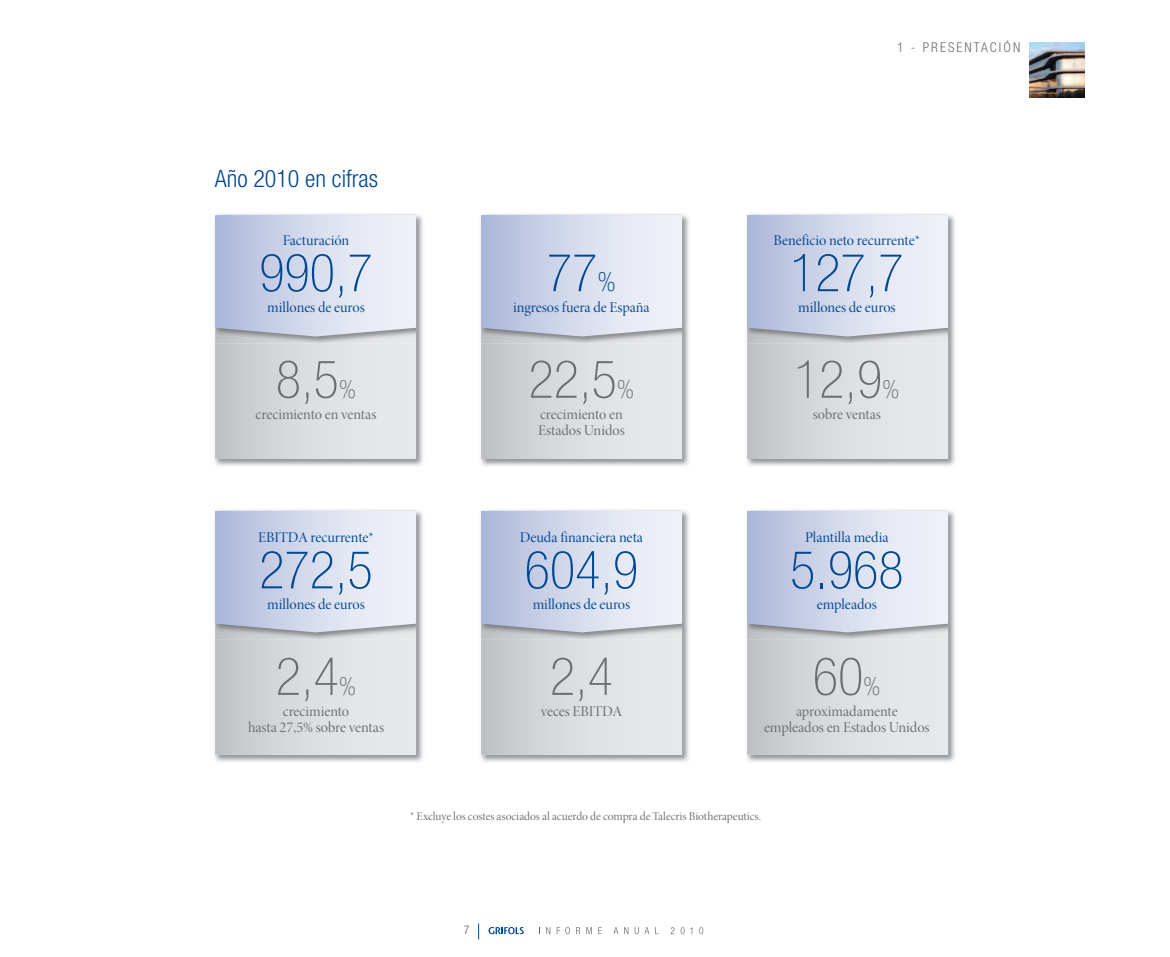
<style>
.page{position:relative;width:1170px;height:957px;background:#fff}
.page>*{position:absolute;margin:0;border:0;box-sizing:border-box;transform-origin:0 0}
.t1{font:100 condensed 52.5px "Helvetica Neue LT Std";color:#014892}
.t2{font:100 condensed 52.5px "Helvetica Neue LT Std";color:#6c6d70}
.t3{font:300 condensed 24px "Helvetica Neue LT Std";color:#014892}
.t4{font:15px "Minion Pro Disp";color:#014892}
.t5{font:15px/16.5px "Minion Pro Disp";color:#6c6d70;text-align:center}
.t6{font:300 condensed 13.5px "Helvetica Neue LT Std";letter-spacing:.15em;color:#6c6d70}
.t7{font:12px "Minion Pro Disp";letter-spacing:-.005em;color:#6c6d70}
.t8{font:300 condensed 12px "Helvetica Neue LT Std";color:#5f5f62}
.s1{font-size:25.5px}
.s2{font-size:27px}
</style>
<div class="page">
<svg style="left:488px;top:927px;width:35px;height:7px"></svg>
<svg style="left:546px;top:927px;width:4px;height:7px"></svg>
<svg style="left:556px;top:927px;width:13px;height:7px"></svg>
<svg style="left:576px;top:927px;width:4px;height:7px"></svg>
<svg style="left:586px;top:927px;width:6px;height:7px"></svg>
<svg style="left:598px;top:927px;width:4px;height:7px"></svg>
<svg style="left:613px;top:927px;width:5px;height:7px"></svg>
<svg style="left:624px;top:927px;width:4px;height:7px"></svg>
<svg style="left:634px;top:927px;width:4px;height:7px"></svg>
<svg style="left:644px;top:927px;width:5px;height:7px"></svg>
<svg style="left:670px;top:927px;width:4px;height:7px"></svg>
<svg style="left:680px;top:927px;width:4px;height:7px"></svg>
<svg style="left:699px;top:927px;width:4px;height:7px"></svg>
<svg style="left:478px;top:923px;width:1px;height:16px"></svg>
<img style="left:1029px;top:43px;width:55px;height:55px">
<img style="left:214px;top:510px;width:209px;height:252px">
<svg style="left:215px;top:639px;width:201px;height:116px;background:#d9dadc"></svg>
<img style="left:215px;top:510px;width:201px;height:1px">
<img style="left:215px;top:632px;width:201px;height:7px">
<svg style="left:215px;top:511px;width:201px;height:121px;background:#d2d8e9"></svg>
<img style="left:480px;top:510px;width:209px;height:252px">
<svg style="left:481px;top:639px;width:201px;height:116px;background:#d9dadc"></svg>
<img style="left:481px;top:510px;width:201px;height:1px">
<img style="left:481px;top:632px;width:201px;height:7px">
<svg style="left:481px;top:511px;width:201px;height:121px;background:#d2d8e9"></svg>
<img style="left:746px;top:510px;width:209px;height:252px">
<svg style="left:747px;top:639px;width:201px;height:116px;background:#d9dadc"></svg>
<img style="left:747px;top:510px;width:201px;height:1px">
<img style="left:747px;top:632px;width:201px;height:7px">
<svg style="left:747px;top:511px;width:201px;height:121px;background:#d2d8e9"></svg>
<img style="left:214px;top:214px;width:209px;height:252px">
<svg style="left:215px;top:343px;width:201px;height:116px;background:#d9dadc"></svg>
<img style="left:215px;top:214px;width:201px;height:1px">
<img style="left:215px;top:336px;width:201px;height:7px">
<svg style="left:215px;top:215px;width:201px;height:121px;background:#d2d8e9"></svg>
<img style="left:480px;top:214px;width:209px;height:252px">
<svg style="left:481px;top:343px;width:201px;height:116px;background:#d9dadc"></svg>
<img style="left:481px;top:214px;width:201px;height:1px">
<img style="left:481px;top:336px;width:201px;height:7px">
<svg style="left:481px;top:215px;width:201px;height:121px;background:#d2d8e9"></svg>
<img style="left:746px;top:214px;width:209px;height:252px">
<svg style="left:747px;top:343px;width:201px;height:116px;background:#d9dadc"></svg>
<img style="left:747px;top:214px;width:201px;height:1px">
<img style="left:747px;top:336px;width:201px;height:7px">
<svg style="left:747px;top:215px;width:201px;height:121px;background:#d2d8e9"></svg>
<p class="t6" style="left:897px;top:43px;width:125px">1 - PRESENTACIÓN</p>
<h2 class="t3" style="left:215px;top:169px;width:165px">Año 2010 en cifras</h2>
<p class="t4" style="left:283px;top:234px;width:68px">Facturación</p>
<h1 class="t1" style="left:259px;top:254px;width:115px">990,7</h1>
<p class="t4" style="left:267px;top:302px;width:99px">millones de euros</p>
<h1 class="t2" style="left:276px;top:360px;width:82px">8,5<span class="s1">%</span></h1>
<p class="t5" style="left:256px;top:407px;width:122px">crecimiento en ventas</p>
<h1 class="t1" style="left:547px;top:254px;width:70px">77<span class="s2">%</span></h1>
<p class="t4" style="left:513px;top:302px;width:138px">ingresos fuera de España</p>
<h1 class="t2" style="left:528px;top:360px;width:107px">22,5<span class="s1">%</span></h1>
<p class="t5" style="left:538px;top:407px;width:88px;text-align:left">crecimiento en<br>Estados Unidos</p>
<p class="t4" style="left:773px;top:234px;width:148px">Beneficio neto recurrente*</p>
<h1 class="t1" style="left:790px;top:254px;width:115px">127,7</h1>
<p class="t4" style="left:798px;top:302px;width:99px">millones de euros</p>
<h1 class="t2" style="left:794px;top:360px;width:107px">12,9<span class="s1">%</span></h1>
<p class="t5" style="left:812px;top:407px;width:70px">sobre ventas</p>
<p class="t4" style="left:258px;top:531px;width:117px">EBITDA recurrente*</p>
<h1 class="t1" style="left:259px;top:551px;width:115px">272,5</h1>
<p class="t4" style="left:267px;top:599px;width:99px">millones de euros</p>
<h1 class="t2" style="left:276px;top:657px;width:82px">2,4<span class="s1">%</span></h1>
<p class="t5" style="left:248px;top:704px;width:137px">crecimiento<br>hasta 27,5% sobre ventas</p>
<p class="t4" style="left:519px;top:531px;width:125px">Deuda financiera neta</p>
<h1 class="t1" style="left:524px;top:551px;width:115px">604,9</h1>
<p class="t4" style="left:532px;top:599px;width:99px">millones de euros</p>
<h1 class="t2" style="left:550px;top:657px;width:64px">2,4</h1>
<p class="t5" style="left:540px;top:704px;width:83px">veces EBITDA</p>
<p class="t4" style="left:805px;top:531px;width:85px">Plantilla media</p>
<h1 class="t1" style="left:790px;top:551px;width:115px">5.968</h1>
<p class="t4" style="left:816px;top:599px;width:61px">empleados</p>
<h1 class="t2" style="left:812px;top:657px;width:69px">60<span class="s1">%</span></h1>
<p class="t5" style="left:764px;top:704px;width:167px">aproximadamente<br>empleados en Estados Unidos</p>
<p class="t7" style="left:410px;top:811px;width:352px">* Excluye los costes asociados al acuerdo de compra de Talecris Biotherapeutics.</p>
<p class="t8" style="left:464px;top:926px;width:7px">7</p>
</div>
